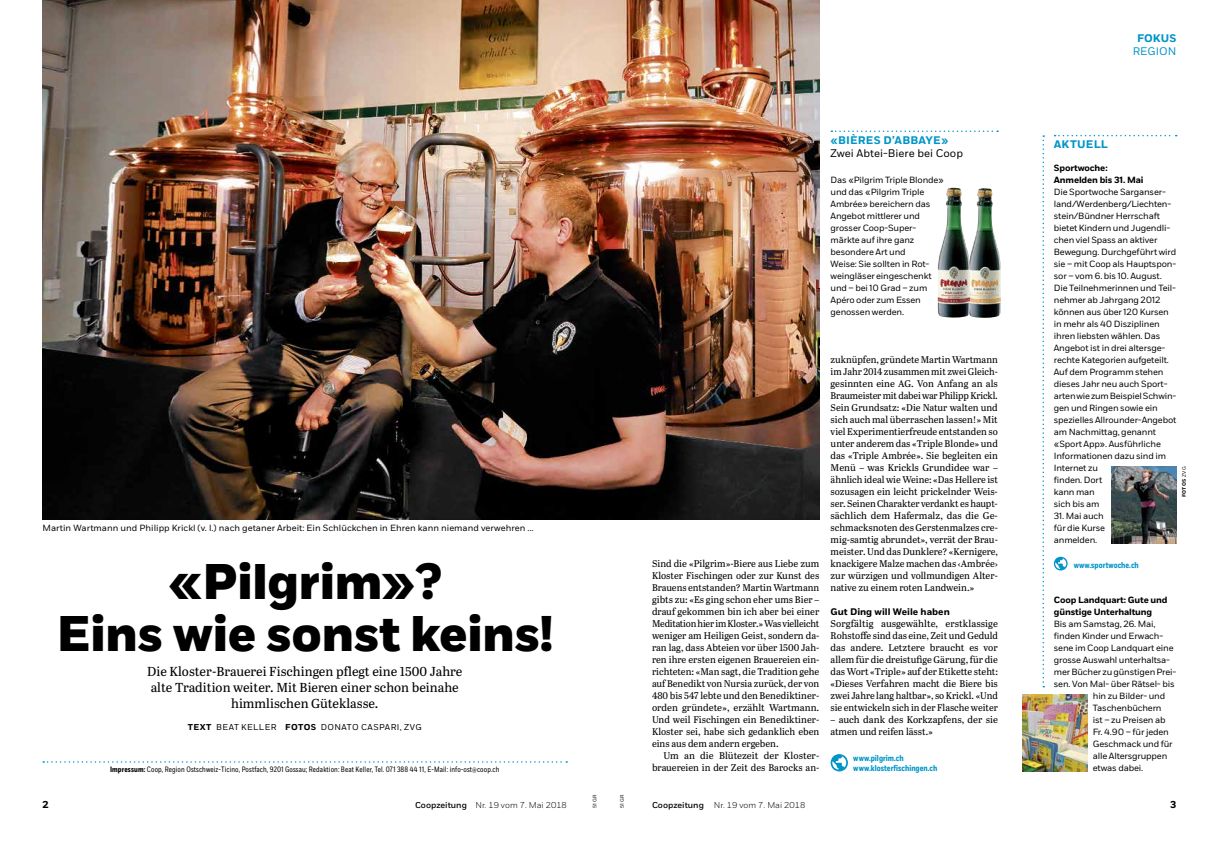
<style>
.page{position:relative;width:1219px;height:842px;background:#fff}
.page>*{position:absolute;margin:0;border:0;box-sizing:border-box;transform-origin:0 0}
.t1{font:800 50px/52px "Fort";letter-spacing:-.005em;color:#000;text-align:center}
.t2{font:13px/16px "Abril Text";color:#000;text-align:center}
.t3{font:700 11px "Fort";letter-spacing:.02em;color:#0095c8}
.t4{font:11px "Fort";color:#000}
.t5{font:11px "Fort";color:#0095c8}
.t6{font:700 10px "Fort";color:#000}
.t7{font:9.7px/12px "Abril Text";color:#000;text-align:justify}
.t8{font:700 9.5px "Fort";color:#000}
.t9{font:9px/12px "Fort";letter-spacing:-.02em;color:#000}
.t10{font:9px "Fort";color:#000}
.t11{font:700 9px/12px "Fort";letter-spacing:-.015em;color:#000}
.t12{font:300 8.5px "Fort";color:#000}
.t13{font:700 8.5px/10px "Fort Cond";color:#0095c8}
.t14{font:8.5px "Fort";letter-spacing:.04em;color:#000}
.t15{font:7.8px "Fort Cond";letter-spacing:.015em;color:#000}
.t16{font:5px "Fort";letter-spacing:.065em;color:#000}
.t17{font:700 5px "Fort";letter-spacing:.055em;color:#000}
.s1{font-weight:700}
.s2{font-weight:400}
.s3{font-weight:500}
</style>
<div class="page">
<svg style="left:1042px;top:135px;width:2px;height:552px"></svg>
<svg style="left:1055px;top:135px;width:122px;height:1px"></svg>
<svg style="left:43px;top:761px;width:524px;height:2px"></svg>
<svg style="left:831px;top:754px;width:17px;height:17px"></svg>
<img style="left:43px;top:0;width:776px;height:519px">
<svg style="left:1054px;top:557px;width:14px;height:13px"></svg>
<img style="left:1022px;top:694px;width:65px;height:77px">
<img style="left:1111px;top:466px;width:65px;height:77px">
<svg style="left:831px;top:130px;width:167px;height:2px"></svg>
<img style="left:970px;top:188px;width:31px;height:130px">
<img style="left:938px;top:188px;width:32px;height:130px">
<p class="t10" style="left:43px;top:523px;width:493px">Martin Wartmann und Philipp Krickl (v. l.) nach getaner Arbeit: Ein Schlückchen in Ehren kann niemand verwehren …</p>
<h1 class="t1" style="left:56px;top:557px;width:498px">«Pilgrim»?<br>Eins wie sonst keins!</h1>
<h2 class="t2" style="left:147px;top:663px;width:317px">Die Kloster-Brauerei Fischingen pflegt eine 1500 Jahre alte Tradition weiter. Mit Bieren einer schon beinahe himmlischen Güteklasse.</h2>
<p class="t14" style="left:188px;top:722px;width:235px"><span class="s1">TEXT</span> BEAT KELLER <span class="s1">FOTOS</span> DONATO CASPARI, ZVG</p>
<p class="t15" style="left:110px;top:764px;width:391px"><span class="s1">Impressum:</span> Coop, Region Ostschweiz-Ticino, Postfach, 9201 Gossau; Redaktion: Beat Keller, Tel. 071 388 44 11, E-Mail: info-ost@coop.ch</p>
<p class="t3" style="left:831px;top:133px;width:119px">«BIÈRES D’ABBAYE»</p>
<p class="t4" style="left:831px;top:146px;width:134px">Zwei Abtei-Biere bei Coop</p>
<p class="t9" style="left:831px;top:174px;width:115px">Das «Pilgrim Triple Blonde» und das «Pilgrim Triple<br>Ambrée» bereichern das<br>Angebot mittlerer und grosser Coop--Super&shy;märkte auf ihre ganz besondere Art und<br>Weise: Sie sollten in Rot&shy;weingläser eingeschenkt und – bei 10 Grad – zum<br>Apéro oder zum Essen genossen werden.</p>
<p class="t7" style="left:652px;top:557px;width:169px">Sind die «Pilgrim»-Biere aus Liebe zum Kloster Fischingen oder zur Kunst des Brauens entstanden? Martin Wartmann gibts zu: «Es ging schon eher ums Bier – drauf gekommen bin ich aber bei einer Meditation hier im Kloster.» Was vielleicht weniger am Heiligen Geist, sondern da&shy;ran lag, dass Abteien vor über 1500 Jah&shy;ren ihre ersten eigenen Brauereien ein&shy;richteten: «Man sagt, die Tradition gehe auf Benedikt von Nursia zurück, der von 480 bis 547 lebte und den Benediktiner&shy;orden gründete», erzählt Wartmann.<br>Und weil Fischingen ein Benediktiner-Kloster sei, habe sich gedanklich eben eins aus dem andern ergeben.</p>
<p class="t7" style="left:652px;top:749px;width:168px;text-align:right">Um an die Blütezeit der Kloster&shy;brauereien in der Zeit des Barocks an-</p>
<p class="t7" style="left:831px;top:353px;width:169px">zuknüpfen, gründete Martin Wartmann im Jahr 2014 zusammen mit zwei Gleich&shy;gesinnten eine AG. Von Anfang an als Braumeister mit dabei war Philipp Krickl.<br>Sein Grundsatz: «Die Natur walten und sich auch mal überraschen lassen!» Mit viel Experimentierfreude entstanden so unter anderem das «Triple Blonde» und das «Triple Ambrée». Sie begleiten ein Menü – was Krickls Grundidee war – ähnlich ideal wie Weine: «Das Hellere ist sozusagen ein leicht prickelnder Weis&shy;ser. Seinen Charakter verdankt es haupt&shy;sächlich dem Hafermalz, das die Ge&shy;schmacksnoten des Gerstenmalzes cre&shy;mig-samtig abrundet», verrät der Brau&shy;meister. Und das Dunklere? «Kernigere, knackigere Malze machen das ‹Ambrée› zur würzigen und vollmundigen Alter&shy;native zu einem roten Landwein.»</p>
<p class="t8" style="left:831px;top:606px;width:121px">Gut Ding will Weile haben</p>
<p class="t7" style="left:831px;top:617px;width:169px">Sorgfältig ausgewählte, erstklassige Rohstoffe sind das eine, Zeit und Geduld das andere. Letztere braucht es vor allem für die dreistufige Gärung, für die das Wort «Triple» auf der Etikette steht: «Dieses Verfahren macht die Biere bis zwei Jahre lang haltbar», so Krickl. «Und sie entwickeln sich in der Flasche weiter</p>
<p class="t7" style="left:831px;top:713px;width:169px">– auch dank des Korkzapfens, der sie atmen und reifen lässt.»</p>
<p class="t13" style="left:853px;top:754px;width:86px">www.pilgrim.ch www.klosterfischingen.ch</p>
<p class="t3" style="left:1137px;top:32px;width:41px">FOKUS</p>
<p class="t5" style="left:1133px;top:45px;width:45px">REGION</p>
<p class="t3" style="left:1054px;top:137px;width:56px">AKTUELL</p>
<p class="t11" style="left:1054px;top:163px;width:91px">Sportwoche:<br>Anmelden bis 31. Mai</p>
<p class="t9" style="left:1054px;top:186px;width:124px">Die Sportwoche Sarganser&shy;land/Werdenberg/Liechten&shy;stein/Bündner Herrschaft bietet Kindern und Jugendli&shy;chen viel Spass an aktiver<br>Bewegung. Durchgeführt wird sie – mit Coop als Hauptspon&shy;sor – vom 6. bis 10. August.<br>Die Teilnehmerinnen und Teil&shy;nehmer ab Jahrgang 2012 können aus über 120 Kursen in mehr als 40 Disziplinen ihren liebsten wählen. Das<br>Angebot ist in drei altersge&shy;rechte Kategorien aufgeteilt.<br>Auf dem Programm stehen dieses Jahr neu auch Sport&shy;arten wie zum Beispiel Schwin&shy;gen und Ringen sowie ein spezielles Allrounder-Angebot am Nachmittag, genannt «Sport App». Ausführliche<br>Informationen dazu sind im<br>Internet zu<br>finden. Dort<br>kann man<br>sich bis am</p>
<p class="t9" style="left:1054px;top:510px;width:53px">31. Mai auch für die Kurse anmelden.</p>
<p class="t17" style="left:1181px;top:497px;width:32px;rotate:-90deg">FOTOS <span class="s2">ZVG</span></p>
<p class="t13" style="left:1074px;top:560px;width:67px">www.sportwoche.ch</p>
<p class="t11" style="left:1054px;top:594px;width:115px">Coop Landquart: Gute und günstige Unterhaltung</p>
<p class="t9" style="left:1054px;top:618px;width:103px">Bis am Samstag, 26. Mai,</p>
<p class="t9" style="left:1054px;top:630px;width:111px">finden Kinder und Erwach-</p>
<p class="t9" style="left:1054px;top:642px;width:121px">sene im Coop Landquart eine</p>
<p class="t9" style="left:1054px;top:654px;width:118px">grosse Auswahl unterhaltsa-</p>
<p class="t9" style="left:1054px;top:666px;width:123px">mer Bücher zu günstigen Prei-</p>
<p class="t9" style="left:1054px;top:678px;width:122px">sen. Von Mal- über Rätsel- bis</p>
<p class="t9" style="left:1093px;top:690px;width:74px">hin zu Bilder- und</p>
<p class="t9" style="left:1093px;top:702px;width:70px">Taschenbüchern</p>
<p class="t9" style="left:1093px;top:714px;width:74px">ist – zu Preisen ab</p>
<p class="t9" style="left:1093px;top:726px;width:78px">Fr. 4.90 – für jeden</p>
<p class="t9" style="left:1093px;top:738px;width:81px">Geschmack und für</p>
<p class="t9" style="left:1093px;top:750px;width:76px">alle Altersgruppen</p>
<p class="t9" style="left:1093px;top:762px;width:52px">etwas dabei.</p>
<p class="t16" style="left:592px;top:808px;width:15px;rotate:-90deg">51 GR</p>
<p class="t16" style="left:619px;top:808px;width:15px;rotate:-90deg">51 GR</p>
<p class="t6" style="left:43px;top:798px;width:8px">2</p>
<p class="t12" style="left:415px;top:800px;width:153px"><span class="s3">Coopzeitung</span> Nr. 19 vom 7. Mai 2018</p>
<p class="t12" style="left:652px;top:800px;width:155px"><span class="s3">Coopzeitung</span> Nr. 19 vom 7. Mai 2018</p>
<p class="t6" style="left:1170px;top:798px;width:8px">3</p>
</div>
